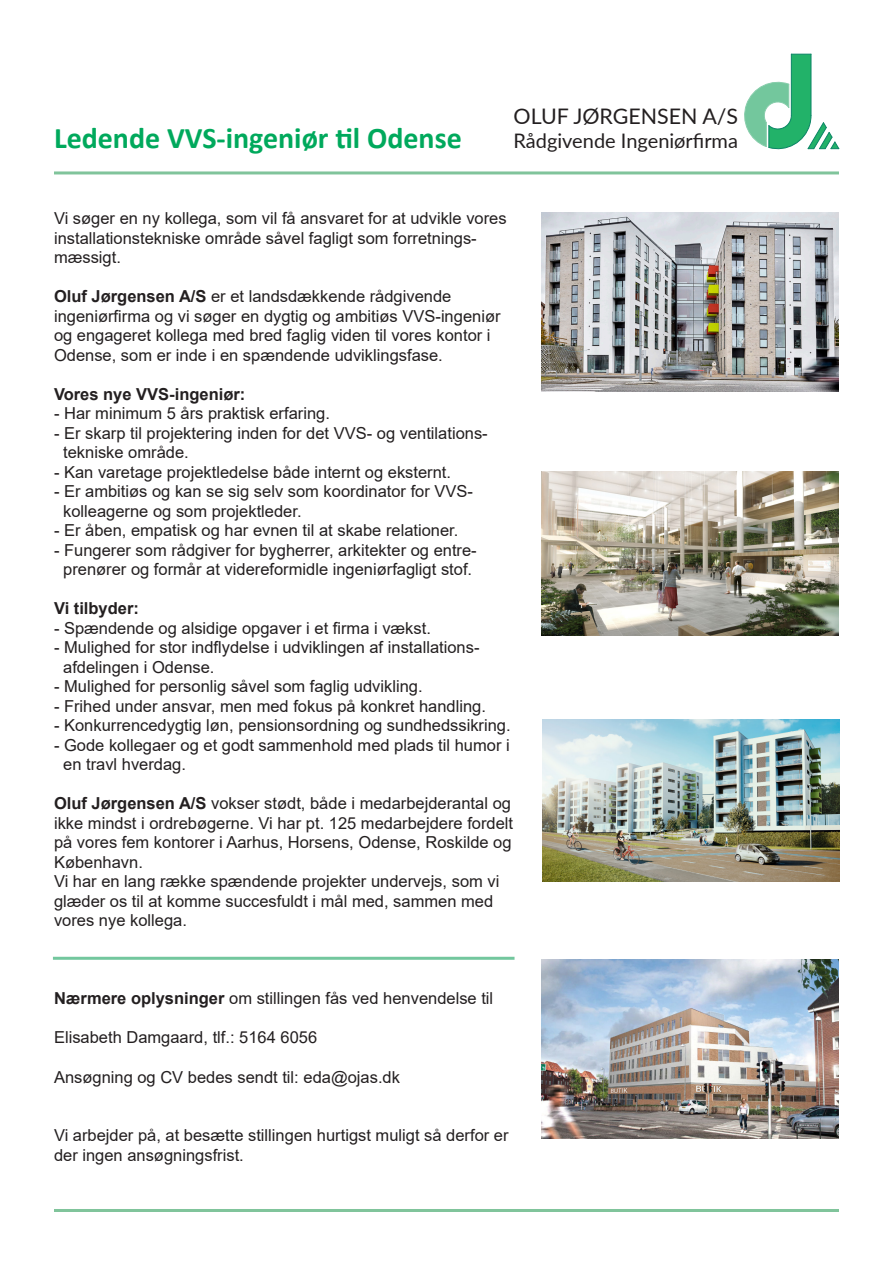
<style>
.page{position:relative;width:893px;height:1263px;background:#fff}
.page>*{position:absolute;margin:0;border:0;box-sizing:border-box;transform-origin:0 0}
.t1{font:700 30px "Calibri";color:#00a95c}
.t2{font:21.45px "Lato";color:#231f20}
.t3{font:19.95px "Lato";color:#231f20}
.t4{font:16.5px/19.5px "Arial";color:#231f20}
.t5{font:700 16.5px "Arial";color:#231f20}
.s1{font-weight:700}
</style>
<div class="page">
<svg style="left:744px;top:54px;width:95px;height:96px"></svg>
<hr style="left:54px;top:171px;width:785px;height:3px;background:#80c49b">
<hr style="left:54px;top:1209px;width:785px;height:3px;background:#80c49b">
<img style="left:541px;top:471px;width:298px;height:165px">
<img style="left:542px;top:720px;width:298px;height:161px">
<img style="left:541px;top:960px;width:298px;height:178px">
<img style="left:541px;top:212px;width:298px;height:179px">
<hr style="left:53px;top:957px;width:461px;height:3px;background:#73c79e">
<p class="t1" style="left:54px;top:117px;width:409px">Ledende VVS-ingeniør til Odense</p>
<h2 class="t2" style="left:513px;top:100px;width:226px">OLUF JØRGENSEN A/S</h2>
<p class="t3" style="left:513px;top:126px;width:226px">Rådgivende Ingeniørfirma</p>
<p class="t4" style="left:54px;top:209px;width:454px">Vi søger en ny kollega, som vil få ansvaret for at udvikle vores installationstekniske område såvel fagligt som forretnings&shy;mæssigt.</p>
<p class="t4" style="left:54px;top:287px;width:399px"><span class="s1">Oluf Jørgensen A/S</span> er et landsdækkende rådgivende</p>
<p class="t4" style="left:54px;top:306px;width:448px">ingeniørfirma og vi søger en dygtig og ambitiøs VVS-ingeniør og engageret kollega med bred faglig viden til vores kontor i<br>Odense, som er inde i en spændende udviklingsfase.</p>
<p class="t5" style="left:54px;top:382px;width:193px">Vores nye VVS-ingeniør:</p>
<p class="t4" style="left:54px;top:404px;width:277px">- Har minimum 5 års praktisk erfaring.</p>
<p class="t4" style="left:54px;top:423px;width:435px">- Er skarp til projektering inden for det VVS- og ventilations-</p>
<p class="t4" style="left:63px;top:443px;width:127px">tekniske område.</p>
<p class="t4" style="left:54px;top:462px;width:399px">- Kan varetage projektledelse både internt og eksternt.</p>
<p class="t4" style="left:63px;top:482px;width:411px;text-indent:-9px">- Er ambitiøs og kan se sig selv som koordinator for VVS&shy;kolleagerne og som projektleder.</p>
<p class="t4" style="left:54px;top:521px;width:406px">- Er åben, empatisk og har evnen til at skabe relationer.</p>
<p class="t4" style="left:54px;top:540px;width:424px;text-align:center">- Fungerer som rådgiver for bygherrer, arkitekter og entre&shy;prenører og formår at videreformidle ingeniørfagligt stof.</p>
<p class="t5" style="left:54px;top:597px;width:86px">Vi tilbyder:</p>
<p class="t4" style="left:54px;top:618px;width:378px">- Spændende og alsidige opgaver i et firma i vækst.</p>
<p class="t4" style="left:63px;top:638px;width:418px;text-indent:-9px">- Mulighed for stor indflydelse i udviklingen af installations&shy;afdelingen i Odense.</p>
<p class="t4" style="left:54px;top:677px;width:370px">- Mulighed for personlig såvel som faglig udvikling.</p>
<p class="t4" style="left:54px;top:696px;width:433px">- Frihed under ansvar, men med fokus på konkret handling.</p>
<p class="t4" style="left:54px;top:716px;width:458px">- Konkurrencedygtig løn, pensionsordning og sundhedssikring.</p>
<p class="t4" style="left:63px;top:735px;width:448px;text-indent:-9px">- Gode kollegaer og et godt sammenhold med plads til humor i en travl hverdag.</p>
<p class="t4" style="left:54px;top:794px;width:461px"><span class="s1">Oluf Jørgensen A/S</span> vokser stødt, både i medarbejderantal og ikke mindst i ordrebøgerne. Vi har pt. 125 medarbejdere fordelt på vores fem kontorer i Aarhus, Horsens, Odense, Roskilde og København.</p>
<p class="t4" style="left:54px;top:872px;width:447px">Vi har en lang række spændende projekter undervejs, som vi glæder os til at komme succesfuldt i mål med, sammen med vores nye kollega.</p>
<p class="t4" style="left:54px;top:989px;width:441px"><span class="s1">Nærmere oplysninger</span> om stillingen fås ved henvendelse til</p>
<p class="t4" style="left:54px;top:1028px;width:265px">Elisabeth Damgaard, tlf.: 5164 6056</p>
<p class="t4" style="left:54px;top:1067px;width:348px">Ansøgning og CV bedes sendt til: eda@ojas.dk</p>
<p class="t4" style="left:54px;top:1125px;width:456px">Vi arbejder på, at besætte stillingen hurtigst muligt så derfor er der ingen ansøgningsfrist.</p>
</div>
